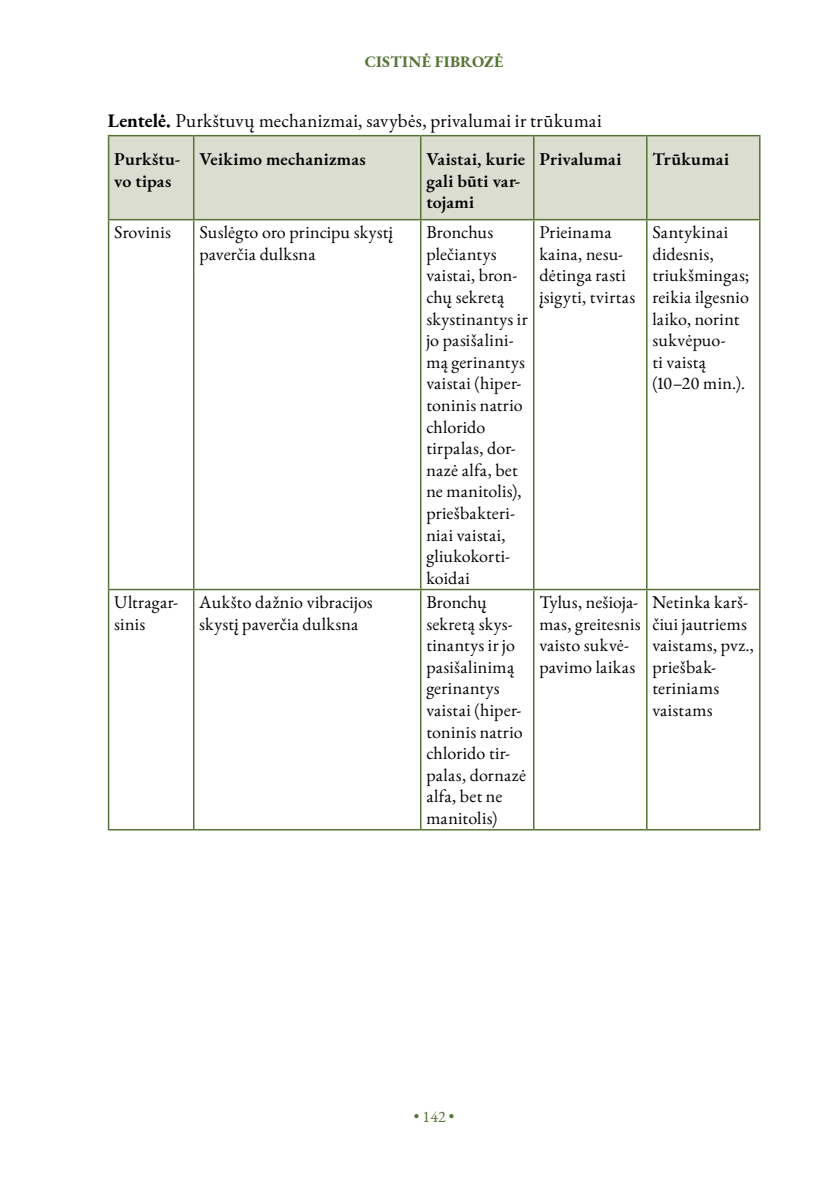
<style>
.page{position:relative;width:840px;height:1191px;background:#fff}
.page>*{position:absolute;margin:0;border:0;box-sizing:border-box;transform-origin:0 0}
.t1{font:19px "EB Garamond";letter-spacing:.02em;color:#000}
.t2{font:18px/21.6px "EB Garamond";letter-spacing:.015em;color:#000}
.t3{font:600 18px/21.6px "EB Garamond";letter-spacing:.015em;color:#000}
.t4{font:700 16px "EB Garamond";letter-spacing:.02em;color:#557435}
.t5{font:16px "EB Garamond";color:#557435}
.s1{font-weight:700}
</style>
<div class="page">
<div style="left:109px;top:136px;width:649px;height:83px;background:#dbddd0"></div>
<hr style="left:193px;top:136px;width:1px;height:83px;background:#557435">
<hr style="left:420px;top:136px;width:1px;height:83px;background:#557435">
<hr style="left:532px;top:136px;width:2px;height:83px;background:#557435">
<hr style="left:645px;top:136px;width:2px;height:83px;background:#557435">
<hr style="left:193px;top:220px;width:1px;height:369px;background:#557435">
<hr style="left:420px;top:220px;width:1px;height:369px;background:#557435">
<hr style="left:532px;top:220px;width:2px;height:369px;background:#557435">
<hr style="left:645px;top:220px;width:2px;height:369px;background:#557435">
<hr style="left:108px;top:589px;width:86px;height:1px;background:#557435">
<hr style="left:194px;top:589px;width:226px;height:1px;background:#557435">
<hr style="left:193px;top:590px;width:1px;height:239px;background:#557435">
<hr style="left:420px;top:589px;width:113px;height:1px;background:#557435">
<hr style="left:420px;top:590px;width:1px;height:239px;background:#557435">
<hr style="left:533px;top:589px;width:113px;height:1px;background:#557435">
<hr style="left:532px;top:590px;width:2px;height:239px;background:#557435">
<hr style="left:646px;top:589px;width:114px;height:1px;background:#557435">
<hr style="left:645px;top:590px;width:2px;height:239px;background:#557435">
<hr style="left:108px;top:829px;width:86px;height:1px;background:#557435">
<hr style="left:194px;top:829px;width:226px;height:1px;background:#557435">
<hr style="left:420px;top:829px;width:113px;height:1px;background:#557435">
<hr style="left:533px;top:829px;width:113px;height:1px;background:#557435">
<hr style="left:646px;top:829px;width:114px;height:1px;background:#557435">
<hr style="left:108px;top:220px;width:1px;height:369px;background:#557435">
<hr style="left:758px;top:220px;width:2px;height:369px;background:#557435">
<hr style="left:108px;top:590px;width:1px;height:239px;background:#557435">
<hr style="left:758px;top:590px;width:2px;height:239px;background:#557435">
<hr style="left:108px;top:135px;width:86px;height:1px;background:#557435">
<hr style="left:108px;top:136px;width:1px;height:83px;background:#557435">
<hr style="left:194px;top:135px;width:226px;height:1px;background:#557435">
<hr style="left:420px;top:135px;width:113px;height:1px;background:#557435">
<hr style="left:533px;top:135px;width:113px;height:1px;background:#557435">
<hr style="left:646px;top:135px;width:114px;height:1px;background:#557435">
<hr style="left:758px;top:136px;width:2px;height:83px;background:#557435">
<hr style="left:108px;top:219px;width:86px;height:1px;background:#557435">
<hr style="left:194px;top:219px;width:226px;height:1px;background:#557435">
<hr style="left:420px;top:219px;width:113px;height:1px;background:#557435">
<hr style="left:533px;top:219px;width:113px;height:1px;background:#557435">
<hr style="left:646px;top:219px;width:114px;height:1px;background:#557435">
<p class="t4" style="left:365px;top:51px;width:140px">CISTINĖ FIBROZĖ</p>
<p class="t1" style="left:108px;top:108px;width:495px"><span class="s1">Lentelė.</span> Purkštuvų mechanizmai, savybės, privalumai ir trūkumai</p>
<p class="t3" style="left:114px;top:148px;width:67px">Purkštu&shy;vo tipas</p>
<p class="t3" style="left:199px;top:148px;width:168px">Veikimo mechanizmas</p>
<p class="t3" style="left:426px;top:148px;width:100px">Vaistai, kurie gali būti var&shy;tojami</p>
<p class="t3" style="left:539px;top:148px;width:83px">Privalumai</p>
<p class="t3" style="left:652px;top:148px;width:78px">Trūkumai</p>
<p class="t2" style="left:114px;top:221px;width:58px">Srovinis</p>
<p class="t2" style="left:199px;top:221px;width:195px">Suslėgto oro principu skystį paverčia dulksna</p>
<p class="t2" style="left:426px;top:221px;width:103px">Bronchus plečiantys vaistai, bron&shy;chų sekretą skystinantys ir jo pasišalini&shy;mą gerinantys vaistai (hiper&shy;toninis natrio chlorido tirpalas, dor&shy;nazė alfa, bet ne manitolis), priešbakteri&shy;niai vaistai, gliukokorti&shy;koidai</p>
<p class="t2" style="left:539px;top:221px;width:97px">Prieinama kaina, nesu&shy;dėtinga rasti įsigyti, tvirtas</p>
<p class="t2" style="left:652px;top:221px;width:98px">Santykinai didesnis, triukšmingas; reikia ilgesnio laiko, norint sukvėpuo-<br>ti vaistą (10–20 min.).</p>
<p class="t2" style="left:114px;top:591px;width:65px">Ultragar&shy;sinis</p>
<p class="t2" style="left:199px;top:591px;width:175px">Aukšto dažnio vibracijos skystį paverčia dulksna</p>
<p class="t2" style="left:426px;top:591px;width:101px">Bronchų sekretą skys&shy;tinantys ir jo pasišalinimą gerinantys vaistai (hiper&shy;toninis natrio chlorido tir&shy;palas, dornazė alfa, bet ne manitolis)</p>
<p class="t2" style="left:539px;top:591px;width:103px">Tylus, nešioja&shy;mas, greitesnis vaisto sukvė&shy;pavimo laikas</p>
<p class="t2" style="left:652px;top:591px;width:103px">Netinka karš&shy;čiui jautriems vaistams, pvz., priešbak&shy;teriniams vaistams</p>
<p class="t5" style="left:413px;top:1106px;width:42px">• 142 •</p>
</div>
